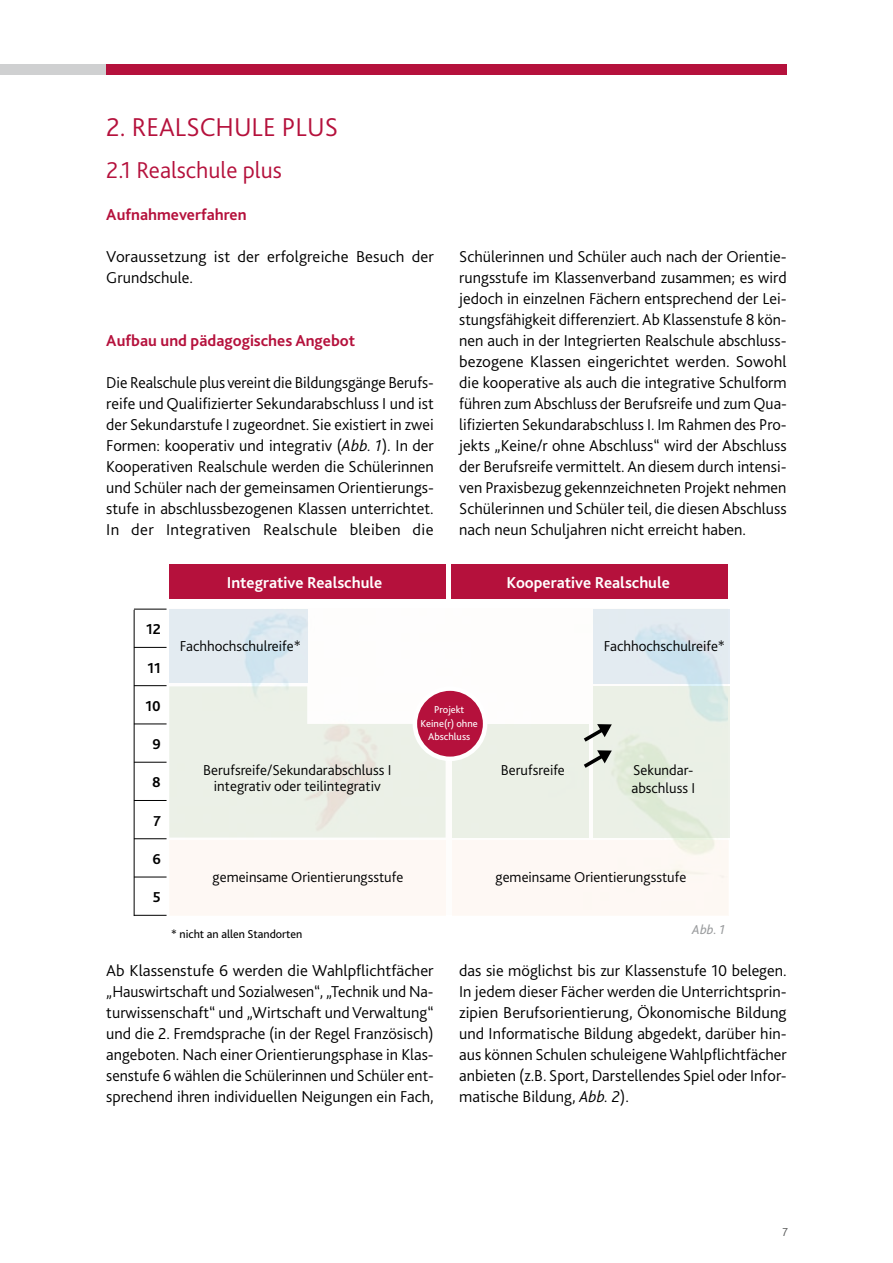
<style>
.page{position:relative;width:893px;height:1263px;background:#fff}
.page>*{position:absolute;margin:0;border:0;box-sizing:border-box;transform-origin:0 0}
.t1{font:300 27px "Bliss 2";color:#b5113c}
.t2{font:300 24px "Bliss 2";color:#b5113c}
.t3{font:300 16.5px/21px "Bliss 2";color:#000;text-align:justify}
.t4{font:700 16.5px "Bliss 2";color:#b5113c}
.t5{font:700 16.5px "Bliss 2";color:#fff}
.t6{font:300 15px/16.5px "Bliss 2";color:#000;text-align:center}
.t7{font:700 15px "Bliss 2";color:#000}
.t8{font:italic 13.5px "Bliss 2";color:#9b9d9f}
.t9{font:12px "Bliss 2";color:#000}
.t10{font:300 12px "Bliss 2";color:#565757}
.t11{font:10.5px/13.5px "Bliss 2";color:#fff;text-align:center}
.s1{font-style:italic}
</style>
<div class="page">
<div style="left:0;top:64px;width:587px;height:10px;background:#cfd0d1"></div>
<div style="left:106px;top:64px;width:681px;height:10px;background:#b5113c"></div>
<img style="left:170px;top:609px;width:558px;height:232px">
<div style="left:169px;top:564px;width:277px;height:34px;background:#b5113c"></div>
<div style="left:169px;top:841px;width:277px;height:75px;background:#fef8f4"></div>
<svg style="left:169px;top:686px;width:277px;height:151px;background:#ecf0e8"></svg>
<svg style="left:169px;top:609px;width:138px;height:74px;background:#dfe9f0"></svg>
<div style="left:453px;top:724px;width:136px;height:113px;background:#ebf0e6"></div>
<svg style="left:593px;top:609px;width:136px;height:74px;background:#dce8ef"></svg>
<svg style="left:594px;top:686px;width:136px;height:151px;background:#e6eee2"></svg>
<div style="left:452px;top:841px;width:277px;height:75px;background:#fef8f4"></div>
<div style="left:451px;top:564px;width:276px;height:34px;background:#b5113c"></div>
<hr style="left:134px;top:610px;width:1px;height:306px;background:#000">
<hr style="left:134px;top:915px;width:33px;height:1px;background:#000">
<hr style="left:134px;top:877px;width:33px;height:1px;background:#000">
<hr style="left:134px;top:838px;width:33px;height:1px;background:#000">
<hr style="left:134px;top:800px;width:33px;height:1px;background:#000">
<hr style="left:134px;top:762px;width:33px;height:1px;background:#000">
<hr style="left:134px;top:723px;width:33px;height:1px;background:#000">
<hr style="left:134px;top:685px;width:33px;height:1px;background:#000">
<hr style="left:134px;top:647px;width:33px;height:1px;background:#000">
<hr style="left:134px;top:609px;width:33px;height:1px;background:#000">
<div style="left:415px;top:689px;width:70px;height:70px;background:#b5113c;border-radius:50%"></div>
<div style="left:413px;top:686px;width:74px;height:75px;border:4px solid #fff;border-radius:50%"></div>
<svg style="left:580px;top:722px;width:32px;height:49px"></svg>
<h1 class="t1" style="left:106px;top:110px;width:233px">2. Realschule plus</h1>
<h2 class="t2" style="left:106px;top:155px;width:177px">2.1 Realschule plus</h2>
<p class="t4" style="left:106px;top:204px;width:142px">Aufnahmeverfahren</p>
<p class="t3" style="left:106px;top:245px;width:329px">Voraussetzung ist der erfolgreiche Besuch der<br>Grundschule.</p>
<p class="t4" style="left:106px;top:330px;width:250px">Aufbau und pädagogisches Angebot</p>
<p class="t3" style="left:106px;top:371px;width:329px">Die Realschule plus vereint die Bildungsgänge Berufs&shy;reife und Qualifizierter Sekundarabschluss I und ist der Sekundarstufe I zugeordnet. Sie existiert in zwei Formen: kooperativ und integrativ (<span class="s1">Abb. 1</span>). I n der Kooperativen Realschule werden die Schülerinnen und Schüler nach der gemeinsamen Orientierungs&shy;stufe in abschlussbezogenen Klassen unterrichtet.<br>I n der I ntegrativen Realschule bleiben die</p>
<p class="t3" style="left:459px;top:245px;width:329px">Schülerinnen und Schüler auch nach der Orientie&shy;rungsstufe im Klassenverband zusammen; es wird jedoch in einzelnen Fächern entsprechend der Lei&shy;stungsfähigkeit differenziert. Ab Klassenstufe 8 kön&shy;nen auch in der I ntegrierten Realschule abschluss&shy;bezogene Klassen eingerichtet werden. Sowohl die kooperative als auch die integrative Schulform führen zum Abschluss der Berufsreife und zum Qua&shy;lifizierten Sekundarabschluss I . I m Rahmen des Pro&shy;jekts „Keine/r ohne Abschluss“ wird der Abschluss der Berufsreife vermittelt. An diesem durch intensi&shy;ven Praxisbezug gekennzeichneten Projekt nehmen Schülerinnen und Schüler teil, die diesen Abschluss nach neun Schuljahren nicht erreicht haben.</p>
<p class="t5" style="left:227px;top:572px;width:157px">Integrative Realschule</p>
<p class="t5" style="left:506px;top:572px;width:165px">Kooperative Realschule</p>
<p class="t7" style="left:146px;top:620px;width:16px">12</p>
<p class="t7" style="left:148px;top:658px;width:15px">11</p>
<p class="t7" style="left:146px;top:696px;width:17px">10</p>
<p class="t7" style="left:152px;top:735px;width:10px">9</p>
<p class="t7" style="left:152px;top:773px;width:10px">8</p>
<p class="t7" style="left:153px;top:811px;width:9px">7</p>
<p class="t7" style="left:152px;top:849px;width:10px">6</p>
<p class="t7" style="left:153px;top:888px;width:9px">5</p>
<p class="t6" style="left:180px;top:637px;width:123px">Fachhochschulreife*</p>
<p class="t6" style="left:203px;top:761px;width:187px">Berufsreife/Sekundarabschluss I integrativ oder teilintegrativ</p>
<p class="t6" style="left:213px;top:868px;width:192px">gemeinsame Orientierungsstufe</p>
<p class="t9" style="left:171px;top:927px;width:133px">* nicht an allen Standorten</p>
<p class="t11" style="left:421px;top:703px;width:59px">Projekt<br>Keine(r) ohne<br>Abschluss</p>
<p class="t6" style="left:501px;top:761px;width:65px">Berufsreife</p>
<p class="t6" style="left:604px;top:637px;width:123px">Fachhochschulreife*</p>
<p class="t6" style="left:631px;top:760px;width:64px;line-height:18px;text-align:left">Sekundar&shy;abschluss I</p>
<p class="t6" style="left:496px;top:868px;width:192px">gemeinsame Orientierungsstufe</p>
<p class="t8" style="left:692px;top:921px;width:34px">Abb. 1</p>
<p class="t3" style="left:106px;top:959px;width:329px">Ab Klassenstufe 6 werden die Wahlpflichtfächer „H auswirtschaft und Sozialwesen“, „Technik und N a&shy;turwissenschaft“ und „Wirtschaft und Verwaltung“ und die 2. Fremdsprache (in der Regel Französisch) angeboten. Nach einer Orientierungsphase in Klas&shy;senstufe 6 wählen die Schülerinnen und Schüler ent&shy;sprechend ihren individuellen Neigungen ein Fach,</p>
<p class="t3" style="left:459px;top:959px;width:329px">das sie möglichst bis zur Klassenstufe 10 belegen.<br>I n jedem dieser Fächer werden die U nterrichtsprin&shy;zipien Berufsorientierung, Ökonomische Bildung und I nformatische Bildung abgedekt, darüber hin&shy;aus können Schulen schuleigene Wahlpflichtfächer anbieten (z.B. Sport, Darstellendes Spiel oder I nfor&shy;matische Bildung, <span class="s1">Abb. 2</span>).</p>
<p class="t10" style="left:783px;top:1224px;width:7px">7</p>
</div>
